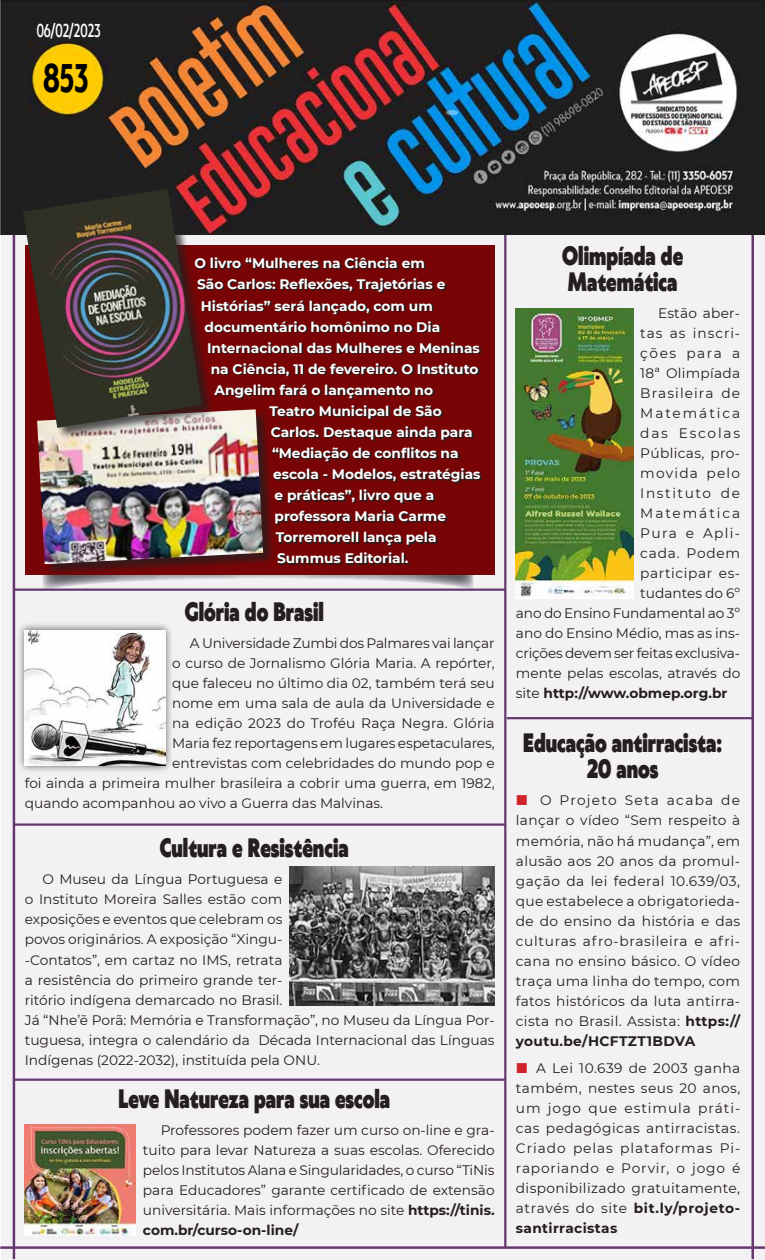
<style>
.page{position:relative;width:765px;height:1260px;background:#fff}
.page>*{position:absolute;margin:0;border:0;box-sizing:border-box;transform-origin:0 0}
.t1{font:700 37.5px "Klein Condensed";color:#000;scale:.75 1}
.t2{font:900 25px/26.2px "Klein";color:#231f20;scale:.75 1}
.t3{font:500 17.5px "Klein Condensed";color:#fff;scale:.75 1}
.t4{font:13.75px/20px "Montserrat";color:#231f20;text-align:justify}
.t5{font:700 13.75px "Montserrat";color:#fff}
.t6{font:700 13.75px "Montserrat";color:#231f20}
.t7{font:13.75px "Montserrat";letter-spacing:.115em;color:#231f20}
.t8{font:13.75px "Montserrat";letter-spacing:.14em;color:#231f20}
.t9{font:13.75px "Montserrat";letter-spacing:.025em;color:#231f20}
.t10{font:13.75px "Montserrat";letter-spacing:.04em;color:#231f20}
.t11{font:13.75px "Montserrat";letter-spacing:.065em;color:#231f20}
.t12{font:13.75px "Montserrat";letter-spacing:.02em;color:#231f20}
.t13{font:13.75px "Montserrat";letter-spacing:.08em;color:#231f20}
.t14{font:13.75px "Montserrat";letter-spacing:.13em;color:#231f20}
.t15{font:13.75px "Montserrat";letter-spacing:.09em;color:#231f20}
.t16{font:13.75px "Montserrat";letter-spacing:.095em;color:#231f20}
.t17{font:13.75px "Montserrat";letter-spacing:.055em;color:#231f20}
.s1{font-weight:700}
.s2{font-weight:400}
</style>
<div class="page">
<div style="left:2px;top:216px;width:763px;height:1044px;background:#f4f1f5"></div>
<svg style="left:42px;top:575px;width:432px;height:14px"></svg>
<hr style="left:0;top:1246px;width:765px;height:3px;background:#64386e">
<hr style="left:751px;top:234px;width:3px;height:1025px;background:#64386e">
<img style="left:0;top:0;width:765px;height:235px">
<hr style="left:13px;top:235px;width:2px;height:1024px;background:#64386e">
<hr style="left:504px;top:235px;width:2px;height:1012px;background:#64386e">
<hr style="left:13px;top:589px;width:493px;height:2px;background:#64386e">
<hr style="left:13px;top:823px;width:493px;height:3px;background:#64386e">
<hr style="left:507px;top:717px;width:246px;height:2px;background:#64386e">
<hr style="left:13px;top:1079px;width:493px;height:2px;background:#64386e">
<div style="left:25px;top:245px;width:470px;height:330px;background:#790405"></div>
<svg style="left:215px;top:259px;width:266px;height:306px"></svg>
<img style="left:516px;top:309px;width:117px;height:290px">
<img style="left:25px;top:1124px;width:111px;height:111px">
<img style="left:290px;top:866px;width:205px;height:139px">
<div style="left:17px;top:622px;width:156px;height:151px;background:#231f20;opacity:.75"></div>
<img style="left:25px;top:630px;width:140px;height:135px">
<div style="left:37px;top:409px;width:239px;height:168px;background:#231f20;opacity:.75"></div>
<img style="left:37px;top:409px;width:226px;height:155px">
<div style="left:23px;top:189px;width:192px;height:252px;background:#231f20;opacity:.75"></div>
<img style="left:23px;top:189px;width:179px;height:239px">
<p class="t3" style="left:37px;top:18px;width:87px">06/02/2023</p>
<h1 class="t1" style="left:43px;top:50px;width:62px">853</h1>
<p class="t5" style="left:194px;top:254px;width:232px">O livro “Mulheres na Ciência em</p>
<p class="t5" style="left:197px;top:275px;width:250px">São Carlos: Reflexões, Trajetórias e</p>
<p class="t5" style="left:201px;top:296px;width:234px">Histórias” será lançado, com um</p>
<p class="t5" style="left:205px;top:317px;width:237px">documentário homônimo no Dia</p>
<p class="t5" style="left:207px;top:338px;width:274px">Internacional das Mulheres e Meninas</p>
<p class="t5" style="left:211px;top:359px;width:269px">na Ciência, 11 de fevereiro. O Instituto</p>
<p class="t5" style="left:215px;top:380px;width:220px">Angelim fará o lançamento no</p>
<p class="t5" style="left:270px;top:401px;width:174px">Teatro Municipal de São</p>
<p class="t5" style="left:271px;top:422px;width:203px">Carlos. Destaque ainda para</p>
<p class="t5" style="left:272px;top:443px;width:188px">“Mediação de conflitos na</p>
<p class="t5" style="left:273px;top:464px;width:209px">escola - Modelos, estratégias</p>
<p class="t5" style="left:275px;top:485px;width:161px">e práticas”, livro que a</p>
<p class="t5" style="left:275px;top:506px;width:173px">professora Maria Carme</p>
<p class="t5" style="left:276px;top:527px;width:162px">Torremorell lança pela</p>
<p class="t5" style="left:277px;top:549px;width:133px">Summus Editorial.</p>
<h2 class="t2" style="left:185px;top:597px;width:187px">Glória do Brasil</h2>
<p class="t4" style="left:190px;top:633px;width:306px">A Universidade Zumbi dos Palmares vai lançar</p>
<p class="t4" style="left:172px;top:653px;width:324px">o curso de Jornalismo Glória Maria. A repórter,</p>
<p class="t4" style="left:172px;top:673px;width:324px">que faleceu no último dia 02, também terá seu</p>
<p class="t4" style="left:172px;top:693px;width:324px">nome em uma sala de aula da Universidade e</p>
<p class="t4" style="left:172px;top:713px;width:324px">na edição 2023 do Troféu Raça Negra. Glória</p>
<p class="t4" style="left:172px;top:733px;width:324px">Maria fez reportagens em lugares espetaculares,</p>
<p class="t4" style="left:172px;top:753px;width:324px">entrevistas com celebridades do mundo pop e</p>
<p class="t4" style="left:25px;top:773px;width:471px">foi ainda a primeira mulher brasileira a cobrir uma guerra, em 1982,</p>
<p class="t4" style="left:25px;top:793px;width:360px">quando acompanhou ao vivo a Guerra das Malvinas.</p>
<h2 class="t2" style="left:160px;top:834px;width:253px">Cultura e Resistência</h2>
<p class="t4" style="left:25px;top:869px;width:471px;text-align:left;text-indent:18px">O Museu da Língua Portuguesa e<br>o Instituto Moreira Salles estão com<br>exposições e eventos que celebram os<br>povos originários. A exposição “Xingu-<br>-Contatos”, em cartaz no IMS, retrata<br>a resistência do primeiro grande ter-<br>ritório indígena demarcado no Brasil.<br>Já “Nhe’ẽ Porã: Memória e Transformação”, no Museu da Língua Por&shy;tuguesa, integra o calendário da Década Internacional das Línguas Indígenas (2022-2032), instituída pela ONU.</p>
<h2 class="t2" style="left:118px;top:1085px;width:364px">Leve Natureza para sua escola</h2>
<p class="t4" style="left:143px;top:1120px;width:353px;text-indent:18px">Professores podem fazer um curso on-line e gra&shy;tuito para levar Natureza a suas escolas. Oferecido pelos Institutos Alana e Singularidades, o curso “TiNis para Educadores” garante certificado de extensão universitária. Mais informações no site <span class="s1">https://tinis. com.br/curso-on-line/</span></p>
<h2 class="t2" style="left:562px;top:241px;width:163px">Olimpíada de<br>Matemática</h2>
<p class="t4" style="left:658px;top:303px;width:84px">Estão aber-</p>
<p class="t11" style="left:640px;top:324px;width:101px">tas as inscri-</p>
<p class="t7" style="left:640px;top:344px;width:101px">ções para a</p>
<p class="t12" style="left:640px;top:364px;width:101px">18ª Olimpíada</p>
<p class="t13" style="left:640px;top:384px;width:101px">Brasileira de</p>
<p class="t8" style="left:640px;top:404px;width:101px">Matemática</p>
<p class="t14" style="left:640px;top:424px;width:101px">das Escolas</p>
<p class="t9" style="left:640px;top:444px;width:101px">Públicas, pro-</p>
<p class="t15" style="left:640px;top:464px;width:101px">movida pelo</p>
<p class="t7" style="left:640px;top:484px;width:101px">Instituto de</p>
<p class="t8" style="left:640px;top:504px;width:101px">Matemática</p>
<p class="t16" style="left:640px;top:524px;width:101px">Pura e Apli-</p>
<p class="t17" style="left:640px;top:544px;width:101px">cada. Podem</p>
<p class="t10" style="left:640px;top:564px;width:101px">participar es-</p>
<p class="t4" style="left:640px;top:583px;width:101px">tudantes do 6º</p>
<p class="t4" style="left:516px;top:603px;width:226px">ano do Ensino Fundamental ao 3º</p>
<p class="t4" style="left:516px;top:623px;width:226px">ano do Ensino Médio, mas as ins-</p>
<p class="t4" style="left:516px;top:643px;width:226px">crições devem ser feitas exclusiva-</p>
<p class="t4" style="left:516px;top:663px;width:226px">mente pelas escolas, através do</p>
<p class="t6" style="left:516px;top:683px;width:213px"><span class="s2">site</span> http://www.obmep.org.br</p>
<h2 class="t2" style="left:523px;top:729px;width:267px;text-align:center">Educação antirracista:<br>20 anos</h2>
<p class="t4" style="left:516px;top:790px;width:226px;text-indent:24px">O Projeto Seta acaba de lançar o vídeo “Sem respeito à memória, não há mudança”, em alusão aos 20 anos da promul&shy;gação da lei federal 10.639/03, que estabelece a obrigatorieda&shy;de do ensino da história e das culturas afro-brasileira e afri&shy;cana no ensino básico. O vídeo traça uma linha do tempo, com fatos históricos da luta antirra&shy;cista no Brasil. Assista: <span class="s1">https:// youtu.be/HCFTZT1BDVA</span></p>
<p class="t4" style="left:516px;top:1058px;width:226px;text-indent:20px">A Lei 10.639 de 2003 ganha também, nestes seus 20 anos, um jogo que estimula práti&shy;cas pedagógicas antirracistas.<br>Criado pelas plataformas Pi&shy;raporiando e Porvir, o jogo é disponibilizado gratuitamente, através do site <span class="s1">bit.ly/projeto&shy;santirracistas</span></p>
</div>
